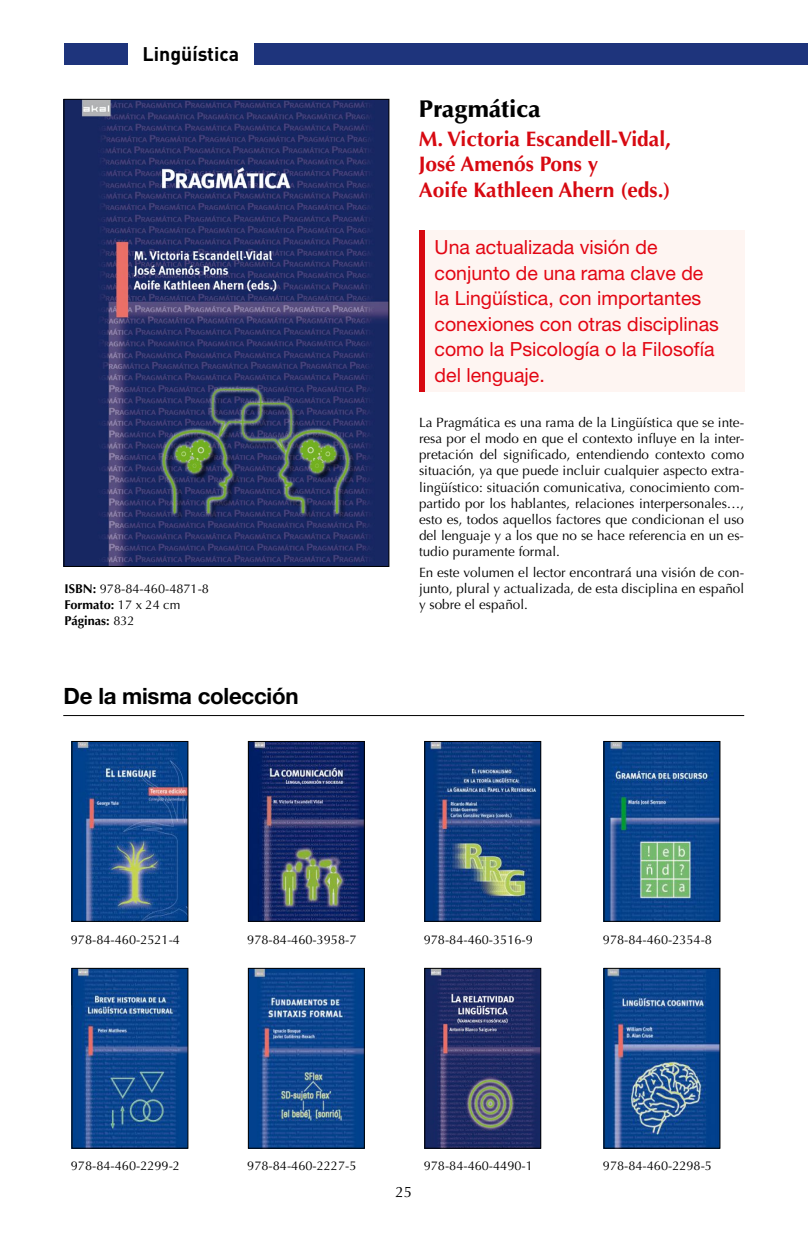
<style>
.page{position:relative;width:808px;height:1234px;background:#fff}
.page>*{position:absolute;margin:0;border:0;box-sizing:border-box;transform-origin:0 0}
.t1{font:900 24px "Optima";color:#000}
.t2{font:700 22.5px "Helvetica Neue LT Std";letter-spacing:-.01em;color:#000}
.t3{font:700 21px/25.2px "Optima";color:#d70911}
.t4{font:19.5px/25.5px "Helvetica Neue LT Std";color:#e30613}
.t5{font:700 19.5px "DIN";color:#000}
.t6{font:15px "Optima";color:#000}
.t7{font:13.5px/16.2px "Optima";color:#000;text-align:justify}
.t8{font:12.75px/16.2px "Optima";color:#000}
.s1{font-weight:700}
</style>
<div class="page">
<img style="left:66px;top:101px;width:321px;height:463px">
<div style="left:64px;top:99px;width:325px;height:467px;border:1px solid #000"></div>
<div style="left:419px;top:230px;width:325px;height:161px;background:#fef5f2"></div>
<div style="left:419px;top:230px;width:5px;height:161px;background:#d70911"></div>
<div style="left:64px;top:43px;width:64px;height:21px;background:#1e347c"></div>
<div style="left:254px;top:43px;width:554px;height:21px;background:#1e347c"></div>
<img style="left:74px;top:743px;width:112px;height:176px">
<img style="left:250px;top:743px;width:112px;height:176px">
<div style="left:248px;top:741px;width:116px;height:180px;border:1px solid #000"></div>
<img style="left:427px;top:743px;width:112px;height:176px">
<div style="left:425px;top:741px;width:116px;height:180px;border:1px solid #000"></div>
<img style="left:606px;top:743px;width:112px;height:176px">
<hr style="left:63px;top:715px;width:681px;height:1px;background:#000">
<img style="left:74px;top:969px;width:112px;height:177px">
<img style="left:250px;top:969px;width:112px;height:177px">
<div style="left:248px;top:967px;width:116px;height:181px;border:1px solid #000"></div>
<img style="left:427px;top:969px;width:112px;height:177px">
<div style="left:425px;top:967px;width:116px;height:181px;border:1px solid #000"></div>
<img style="left:606px;top:969px;width:112px;height:177px">
<h3 class="t5" style="left:143px;top:41px;width:98px">Lingüística</h3>
<p class="t8" style="left:64px;top:580px;width:146px"><span class="s1">ISBN:</span> 978-84-460-4871-8<br><span class="s1">Formato:</span> 17 x 24 cm<br><span class="s1">Páginas:</span> 832</p>
<h2 class="t2" style="left:64px;top:682px;width:236px">De la misma colección</h2>
<h1 class="t1" style="left:419px;top:94px;width:123px">Pragmática</h1>
<h3 class="t3" style="left:419px;top:127px;width:254px">M. Victoria Escandell-Vidal,<br>José Amenós Pons y<br>Aoife Kathleen Ahern (eds.)</h3>
<h3 class="t4" style="left:435px;top:234px;width:286px">Una actualizada visión de conjunto de una rama clave de la Lingüística, con importantes conexiones con otras disciplinas como la Psicología o la Filosofía del lenguaje.</h3>
<p class="t7" style="left:419px;top:414px;width:327px">La Pragmática es una rama de la Lingüística que se inte&shy;resa por el modo en que el contexto influye en la inter&shy;pretación del significado, entendiendo contexto como situación, ya que puede incluir cualquier aspecto extra&shy;lingüístico: situación comunicativa, conocimiento com&shy;partido por los hablantes, relaciones interpersonales…, esto es, todos aquellos factores que condicionan el uso del lenguaje y a los que no se hace referencia en un es&shy;tudio puramente formal.</p>
<p class="t7" style="left:419px;top:564px;width:327px">En este volumen el lector encontrará una visión de con&shy;junto, plural y actualizada, de esta disciplina en español y sobre el español.</p>
<p class="t8" style="left:71px;top:931px;width:111px">978-84-460-2521-4</p>
<p class="t8" style="left:247px;top:931px;width:111px">978-84-460-3958-7</p>
<p class="t8" style="left:424px;top:931px;width:111px">978-84-460-3516-9</p>
<p class="t8" style="left:603px;top:931px;width:111px">978-84-460-2354-8</p>
<p class="t8" style="left:71px;top:1157px;width:111px">978-84-460-2299-2</p>
<p class="t8" style="left:247px;top:1157px;width:111px">978-84-460-2227-5</p>
<p class="t6" style="left:396px;top:1182px;width:18px">25</p>
<p class="t8" style="left:424px;top:1157px;width:111px">978-84-460-4490-1</p>
<p class="t8" style="left:603px;top:1157px;width:111px">978-84-460-2298-5</p>
</div>
